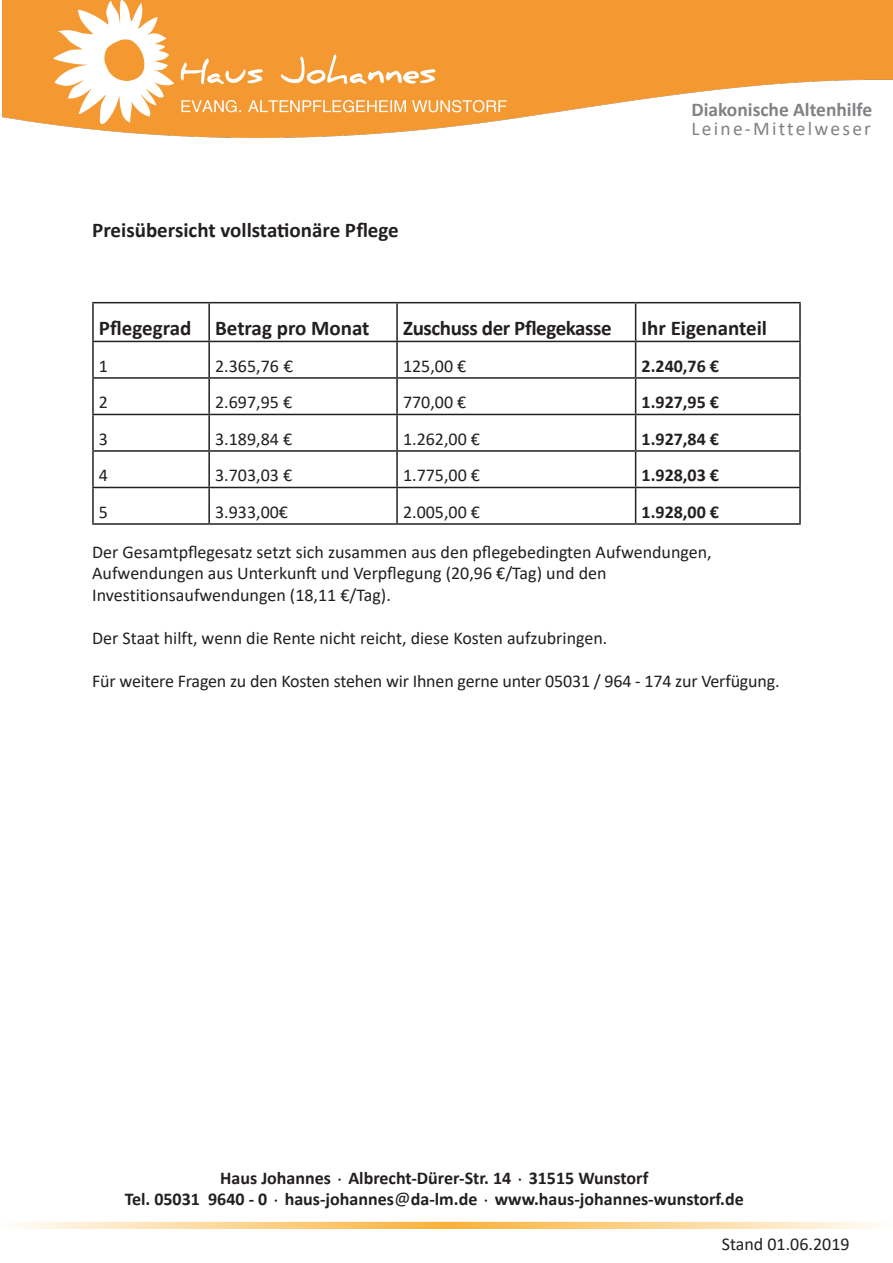
<style>
.page{position:relative;width:893px;height:1263px;background:#fff}
.page>*{position:absolute;margin:0;border:0;box-sizing:border-box;transform-origin:0 0}
.t1{font:700 21px "Calibri";color:#231f20}
.t2{font:700 21px "Calibri";letter-spacing:-.02em;color:#231f20}
.t3{font:700 19.5px "Calibri";color:#808285}
.t4{font:19.5px "Calibri";letter-spacing:.115em;color:#808285}
.t5{font:18px "Calibri";color:#231f20}
.t6{font:700 18px "Calibri";color:#231f20}
.s1{font-weight:400}
</style>
<div class="page">
<img style="left:2px;top:0;width:891px;height:137px">
<svg style="left:19px;top:1222px;width:856px;height:7px;background:#fcd696"></svg>
<hr style="left:92px;top:302px;width:117px;height:1px;background:#231f20">
<hr style="left:92px;top:303px;width:2px;height:38px;background:#231f20">
<hr style="left:209px;top:302px;width:188px;height:1px;background:#231f20">
<hr style="left:208px;top:303px;width:2px;height:38px;background:#231f20">
<hr style="left:397px;top:302px;width:239px;height:1px;background:#231f20">
<hr style="left:396px;top:303px;width:2px;height:38px;background:#231f20">
<hr style="left:636px;top:302px;width:165px;height:1px;background:#231f20">
<hr style="left:635px;top:303px;width:1px;height:38px;background:#231f20">
<hr style="left:799px;top:303px;width:2px;height:38px;background:#231f20">
<hr style="left:92px;top:341px;width:117px;height:1px;background:#231f20">
<hr style="left:92px;top:342px;width:2px;height:35px;background:#231f20">
<hr style="left:209px;top:341px;width:188px;height:1px;background:#231f20">
<hr style="left:208px;top:342px;width:2px;height:35px;background:#231f20">
<hr style="left:397px;top:341px;width:239px;height:1px;background:#231f20">
<hr style="left:396px;top:342px;width:2px;height:35px;background:#231f20">
<hr style="left:636px;top:341px;width:165px;height:1px;background:#231f20">
<hr style="left:635px;top:342px;width:1px;height:35px;background:#231f20">
<hr style="left:799px;top:342px;width:2px;height:35px;background:#231f20">
<hr style="left:92px;top:377px;width:117px;height:2px;background:#231f20">
<hr style="left:92px;top:379px;width:2px;height:35px;background:#231f20">
<hr style="left:209px;top:377px;width:188px;height:2px;background:#231f20">
<hr style="left:208px;top:379px;width:2px;height:35px;background:#231f20">
<hr style="left:397px;top:377px;width:239px;height:2px;background:#231f20">
<hr style="left:396px;top:379px;width:2px;height:35px;background:#231f20">
<hr style="left:636px;top:377px;width:165px;height:2px;background:#231f20">
<hr style="left:635px;top:379px;width:1px;height:35px;background:#231f20">
<hr style="left:799px;top:379px;width:2px;height:35px;background:#231f20">
<hr style="left:92px;top:414px;width:117px;height:1px;background:#231f20">
<hr style="left:92px;top:415px;width:2px;height:35px;background:#231f20">
<hr style="left:209px;top:414px;width:188px;height:1px;background:#231f20">
<hr style="left:208px;top:415px;width:2px;height:35px;background:#231f20">
<hr style="left:397px;top:414px;width:239px;height:1px;background:#231f20">
<hr style="left:396px;top:415px;width:2px;height:35px;background:#231f20">
<hr style="left:636px;top:414px;width:165px;height:1px;background:#231f20">
<hr style="left:635px;top:415px;width:1px;height:35px;background:#231f20">
<hr style="left:799px;top:415px;width:2px;height:35px;background:#231f20">
<hr style="left:92px;top:450px;width:117px;height:2px;background:#231f20">
<hr style="left:92px;top:452px;width:2px;height:35px;background:#231f20">
<hr style="left:209px;top:450px;width:188px;height:2px;background:#231f20">
<hr style="left:208px;top:452px;width:2px;height:35px;background:#231f20">
<hr style="left:397px;top:450px;width:239px;height:2px;background:#231f20">
<hr style="left:396px;top:452px;width:2px;height:35px;background:#231f20">
<hr style="left:636px;top:450px;width:165px;height:2px;background:#231f20">
<hr style="left:635px;top:452px;width:1px;height:35px;background:#231f20">
<hr style="left:799px;top:452px;width:2px;height:35px;background:#231f20">
<hr style="left:92px;top:487px;width:117px;height:1px;background:#231f20">
<hr style="left:92px;top:488px;width:2px;height:35px;background:#231f20">
<hr style="left:209px;top:487px;width:188px;height:1px;background:#231f20">
<hr style="left:208px;top:488px;width:2px;height:35px;background:#231f20">
<hr style="left:397px;top:487px;width:239px;height:1px;background:#231f20">
<hr style="left:396px;top:488px;width:2px;height:35px;background:#231f20">
<hr style="left:636px;top:487px;width:165px;height:1px;background:#231f20">
<hr style="left:635px;top:488px;width:1px;height:35px;background:#231f20">
<hr style="left:799px;top:488px;width:2px;height:35px;background:#231f20">
<hr style="left:92px;top:523px;width:117px;height:2px;background:#231f20">
<hr style="left:209px;top:523px;width:188px;height:2px;background:#231f20">
<hr style="left:397px;top:523px;width:239px;height:2px;background:#231f20">
<hr style="left:636px;top:523px;width:165px;height:2px;background:#231f20">
<img style="left:54px;top:0;width:452px;height:123px">
<p class="t1" style="left:92px;top:215px;width:308px">Preisübersicht vollstationäre Pflege</p>
<p class="t3" style="left:691px;top:95px;width:182px">Diakonische Altenhilfe</p>
<p class="t4" style="left:691px;top:115px;width:181px">Leine-Mittelweser</p>
<p class="t1" style="left:99px;top:314px;width:94px">Pflegegrad</p>
<p class="t1" style="left:215px;top:314px;width:156px">Betrag pro Monat</p>
<p class="t2" style="left:403px;top:314px;width:210px">Zuschuss der Pflegekasse</p>
<p class="t1" style="left:642px;top:314px;width:127px">Ihr Eigenanteil</p>
<p class="t5" style="left:99px;top:353px;width:11px">1</p>
<p class="t5" style="left:215px;top:353px;width:80px">2.365,76 €</p>
<p class="t5" style="left:403px;top:353px;width:65px">125,00 €</p>
<p class="t6" style="left:642px;top:353px;width:79px">2.240,76 €</p>
<p class="t5" style="left:99px;top:390px;width:11px">2</p>
<p class="t5" style="left:215px;top:390px;width:78px">2.697,95 €</p>
<p class="t5" style="left:403px;top:390px;width:65px">770,00 €</p>
<p class="t6" style="left:642px;top:390px;width:79px">1.927,95 €</p>
<p class="t5" style="left:99px;top:426px;width:11px">3</p>
<p class="t5" style="left:215px;top:426px;width:78px">3.189,84 €</p>
<p class="t5" style="left:403px;top:426px;width:78px">1.262,00 €</p>
<p class="t6" style="left:642px;top:426px;width:79px">1.927,84 €</p>
<p class="t5" style="left:99px;top:463px;width:11px">4</p>
<p class="t5" style="left:215px;top:463px;width:78px">3.703,03 €</p>
<p class="t5" style="left:403px;top:463px;width:78px">1.775,00 €</p>
<p class="t6" style="left:642px;top:463px;width:79px">1.928,03 €</p>
<p class="t5" style="left:99px;top:499px;width:11px">5</p>
<p class="t5" style="left:215px;top:499px;width:74px">3.933,00€</p>
<p class="t5" style="left:403px;top:499px;width:78px">2.005,00 €</p>
<p class="t6" style="left:642px;top:499px;width:79px">1.928,00 €</p>
<p class="t5" style="left:92px;top:539px;width:621px">Der Gesamtpflegesatz setzt sich zusammen aus den pflegebedingten Aufwendungen,</p>
<p class="t5" style="left:92px;top:561px;width:516px">Aufwendungen aus Unterkunft und Verpflegung (20,96 €/Tag) und den</p>
<p class="t5" style="left:92px;top:582px;width:300px">Investitionsaufwendungen (18,11 €/Tag).</p>
<p class="t5" style="left:92px;top:626px;width:517px">Der Staat hilft, wenn die Rente nicht reicht, diese Kosten aufzubringen.</p>
<p class="t5" style="left:92px;top:669px;width:689px">Für weitere Fragen zu den Kosten stehen wir Ihnen gerne unter 05031 / 964 - 174 zur Verfügung.</p>
<p class="t6" style="left:220px;top:1165px;width:430px">Haus Johannes <span class="s1">٠</span> Albrecht-Dürer-Str. 14 <span class="s1">٠</span> 31515 Wunstorf</p>
<p class="t6" style="left:125px;top:1186px;width:621px">Tel. 05031 9640 - 0 <span class="s1">٠</span> haus-johannes<span class="s1">@</span>da-lm.de <span class="s1">۰</span> www.haus-johannes-wunstorf.de</p>
<p class="t5" style="left:722px;top:1231px;width:129px">Stand 01.06.2019</p>
</div>
